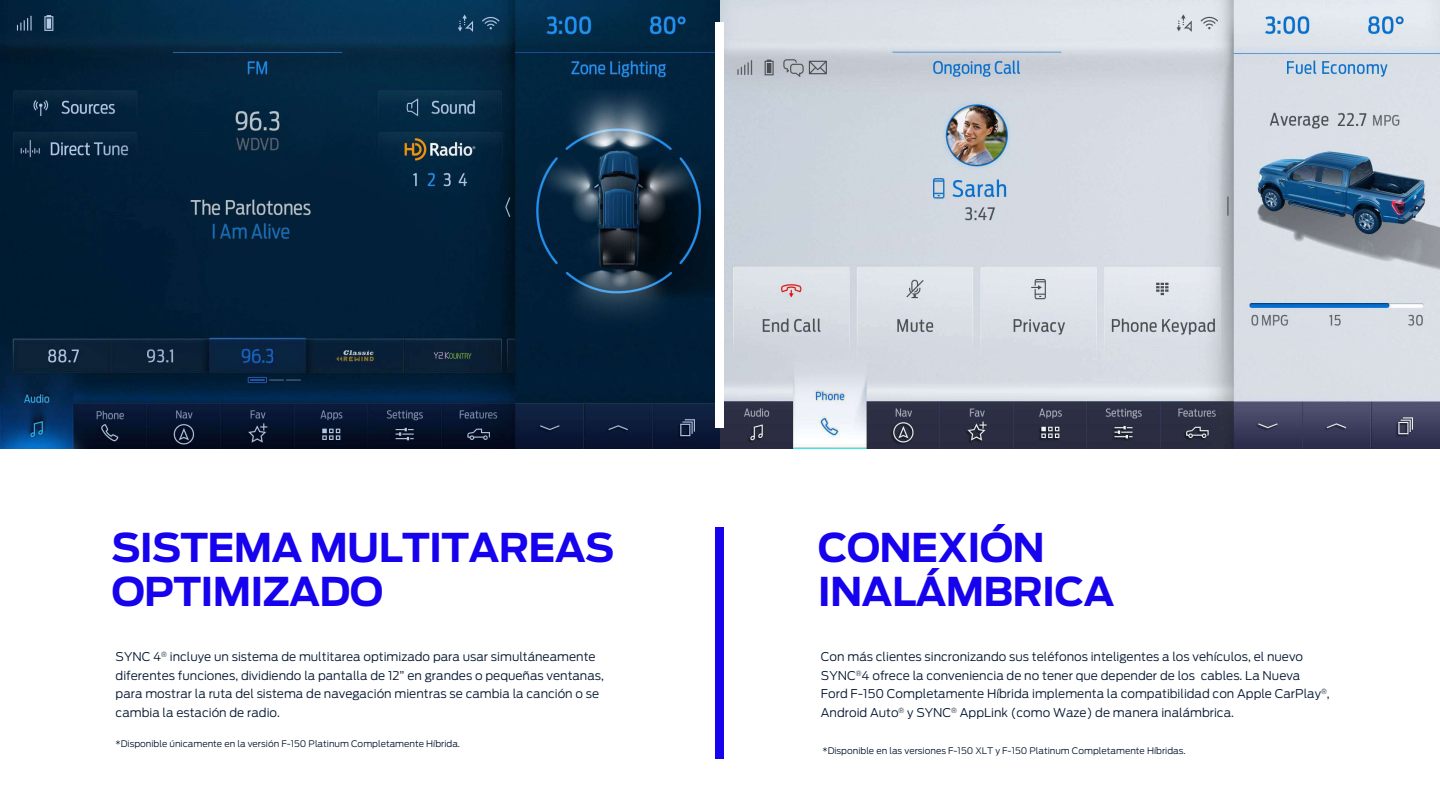
<style>
.page{position:relative;width:1440px;height:810px;background:#fff}
.page>*{position:absolute;margin:0;border:0;box-sizing:border-box;transform-origin:0 0}
.t1{font:700 39.38px/44.5px "Ford Antenna";letter-spacing:-.02em;color:#1702ed}
.t2{font:300 12px/18.8px "Ford Antenna";color:#00142e}
.t3{font:300 9px "Ford Antenna";color:#00142e}
</style>
<div class="page">
<img style="left:0;top:0;width:720px;height:449px">
<img style="left:720px;top:0;width:720px;height:449px">
<div style="left:716px;top:528px;width:8px;height:231px;background:#1702ed"></div>
<div style="left:716px;top:23px;width:8px;height:405px;background:#fff"></div>
<h1 class="t1" style="left:111px;top:521px;width:504px">SISTEMA MULTITAREAS<br>OPTIMIZADO</h1>
<p class="t2" style="left:116px;top:646px;width:490px">SYNC 4<sup>®</sup> incluye un sistema de multitarea optimizado para usar simultáneamente diferentes funciones, dividiendo la pantalla de 12” en grandes o pequeñas ventanas, para mostrar la ruta del sistema de navegación mientras se cambia la canción o se cambia la estación de radio.</p>
<p class="t3" style="left:116px;top:736px;width:346px">*Disponible únicamente en la versión F-150 Platinum Completamente Híbrida.</p>
<h1 class="t1" style="left:818px;top:521px;width:298px">CONEXIÓN<br>INALÁMBRICA</h1>
<p class="t2" style="left:821px;top:646px;width:510px">Con más clientes sincronizando sus teléfonos inteligentes a los vehículos, el nuevo SYNC<sup>®</sup>4 ofrece la conveniencia de no tener que depender de los cables. La Nueva Ford F-150 Completamente Híbrida implementa la compatibilidad con Apple CarPlay<sup>®</sup>, Android Auto<sup>®</sup> y SYNC<sup>®</sup> AppLink (como Waze) de manera inalámbrica.</p>
<p class="t3" style="left:823px;top:743px;width:365px">*Disponible en las versiones F-150 XLT y F-150 Platinum Completamente Híbridas.</p>
</div>
